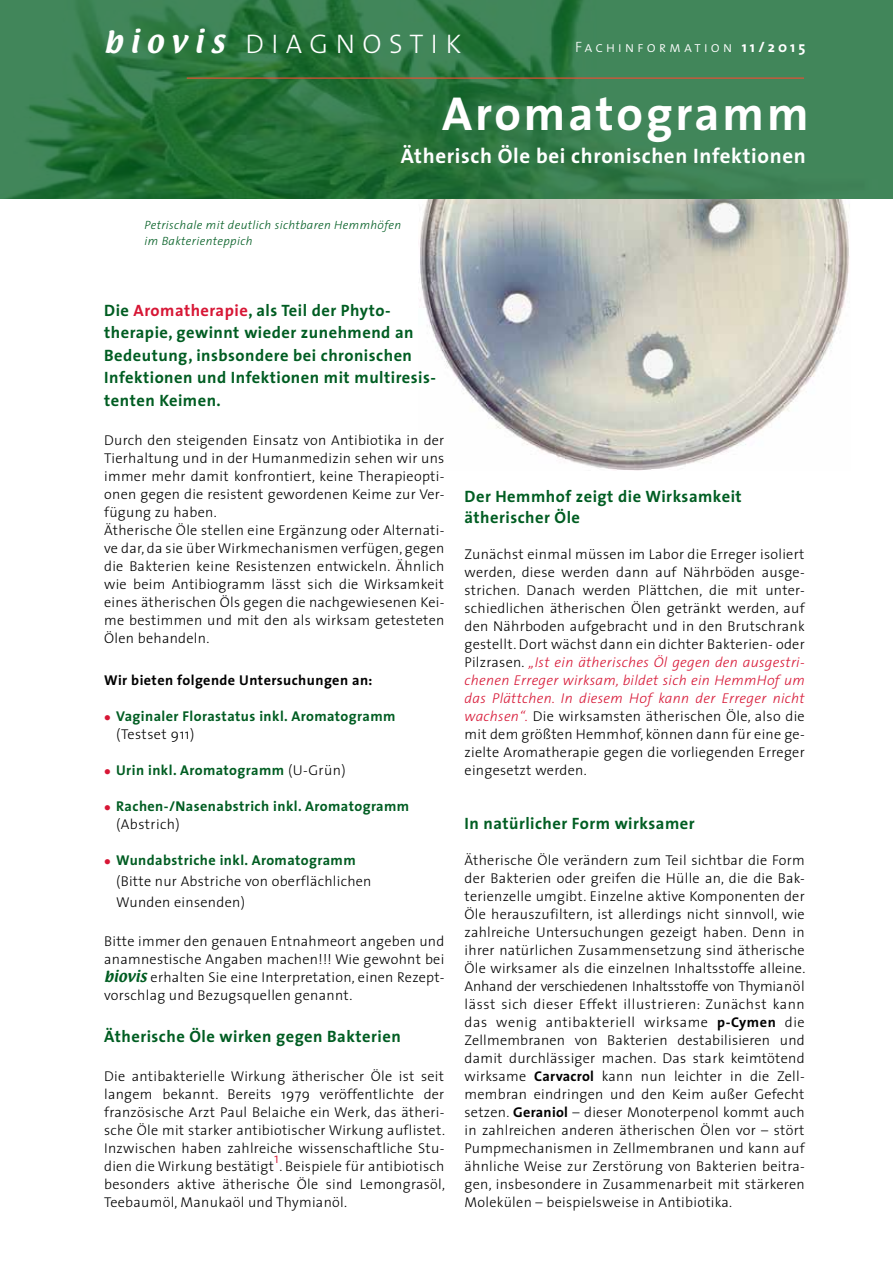
<style>
.page{position:relative;width:893px;height:1263px;background:#fff}
.page>*{position:absolute;margin:0;border:0;box-sizing:border-box;transform-origin:0 0}
.t1{font:700 48px "The Sans";letter-spacing:.06em;color:#fff}
.t2{font:300 27px "The Sans";letter-spacing:.28em;color:#fff}
.t3{font:700 21px "The Sans";letter-spacing:.03em;color:#fff}
.t4{font:700 16.5px/22.5px "The Sans";letter-spacing:.03em;color:#005d22}
.t5{font:15px "The Sans Light Caps";letter-spacing:.19em;color:#fff}
.t6{font:300 14.25px/18px "The Sans";letter-spacing:.02em;color:#000;text-align:justify}
.t7{font:700 14.25px/18px "The Sans";letter-spacing:.03em;color:#005d22}
.t8{font:700 14.25px "The Sans";letter-spacing:.03em;color:#000}
.t9{font:300 14.25px "The Sans";color:#d71635}
.t10{font:italic 300 12px/16.5px "The Sans";letter-spacing:.03em;color:#005d22}
.s1{font-family:"Textile";font-weight:400}
.s2{font-family:"The Sans";font-weight:700}
.s3{color:#d71635}
.s4{font-weight:300;color:#000}
.s5{font-weight:700;color:#005d22}
.s6{font-family:"Textile";font-weight:400;font-size:13.5px;color:#005d22}
.s7{font-style:italic;color:#d71635}
.s8{font-weight:700}
</style>
<div class="page">
<img style="left:420px;top:199px;width:430px;height:272px">
<img style="left:0;top:0;width:893px;height:199px">
<hr style="left:187px;top:78px;width:617px;height:1px;background:#f04c33">
<h2 class="t2" style="left:104px;top:21px;width:359px"><span class="s1">biovis</span> DIAGNOSTIK</h2>
<p class="t5" style="left:575px;top:34px;width:232px">Fachinformation <span class="s2">11/2015</span></p>
<h1 class="t1" style="left:442px;top:74px;width:368px">Aromatogramm</h1>
<h3 class="t3" style="left:401px;top:138px;width:407px">Ätherisch Öle bei chronischen Infektionen</h3>
<p class="t10" style="left:145px;top:216px;width:258px">Petrischale mit deutlich sichtbaren Hemmhöfen im Bakterienteppich</p>
<p class="t4" style="left:104px;top:298px;width:333px">Die <span class="s3">Aromatherapie</span>, als Teil der Phyto&shy;therapie, gewinnt wieder zunehmend an Bedeutung, insbsondere bei chronischen Infektionen und Infektionen mit multiresis&shy;tenten Keimen.</p>
<p class="t6" style="left:104px;top:430px;width:342px;text-align:left">Durch den steigenden Einsatz von Antibiotika in der Tierhaltung und in der Humanmedizin sehen wir uns immer mehr damit konfrontiert, keine Therapieopti&shy;onen gegen die resistent gewordenen Keime zur Ver&shy;fügung zu haben.<br>Ätherische Öle stellen eine Ergänzung oder Alternati&shy;ve dar, da sie über Wirkmechanismen verfügen, gegen die Bakterien keine Resistenzen entwickeln. Ähnlich wie beim Antibiogramm lässt sich die Wirksamkeit eines ätherischen Öls gegen die nachgewiesenen Kei&shy;me bestimmen und mit den als wirksam getesteten Ölen behandeln.</p>
<p class="t8" style="left:104px;top:668px;width:270px">Wir bieten folgende Untersuchungen an:</p>
<p class="t7" style="left:116px;top:706px;width:281px;text-indent:-12px"><span class="s3">●</span> Vaginaler Florastatus inkl. Aromatogramm <span class="s4">(Testset 911)</span></p>
<p class="t7" style="left:104px;top:760px;width:243px"><span class="s3">●</span> Urin inkl. Aromatogramm <span class="s4">(U-Grün)</span></p>
<p class="t7" style="left:116px;top:796px;width:295px;text-indent:-12px"><span class="s3">●</span> Rachen-/Nasenabstrich inkl. Aromatogramm <span class="s4">(Abstrich)</span></p>
<p class="t6" style="left:116px;top:849px;width:257px;line-height:21px;text-align:left;text-indent:-12px"><span class="s3">●</span> <span class="s5">Wundabstriche inkl. Aromatogramm </span>(Bitte nur Abstriche von oberflächlichen<br>Wunden einsenden)</p>
<p class="t6" style="left:104px;top:931px;width:342px">Bitte immer den genauen Entnahmeort angeben und anamnestische Angaben machen!!! Wie gewohnt bei <span class="s6">biovis</span> erhalten Sie eine Interpretation, einen Rezept&shy;vorschlag und Bezugsquellen genannt.</p>
<p class="t4" style="left:104px;top:1024px;width:298px">Ätherische Öle wirken gegen Bakterien</p>
<p class="t6" style="left:104px;top:1066px;width:342px">Die antibakterielle Wirkung ätherischer Öle ist seit langem bekannt. Bereits 1979 veröffentlichte der französische Arzt Paul Belaiche ein Werk, das ätheri&shy;sche Öle mit starker antibiotischer Wirkung auflistet.<br>Inzwischen haben zahlreiche wissenschaftliche Stu&shy;dien die Wirkung bestätigt . Beispiele für antibiotisch</p>
<p class="t9" style="left:274px;top:1147px;width:6px">1</p>
<p class="t6" style="left:104px;top:1174px;width:342px">besonders aktive ätherische Öle sind Lemongrasöl,<br>Teebaumöl, Manukaöl und Thymianöl.</p>
<p class="t4" style="left:465px;top:485px;width:279px;line-height:21px">Der Hemmhof zeigt die Wirksamkeit ätherischer Öle</p>
<p class="t6" style="left:465px;top:544px;width:342px">Zunächst einmal müssen im Labor die Erreger isoliert werden, diese werden dann auf Nährböden ausge&shy;strichen. Danach werden Plättchen, die mit unter&shy;schiedlichen ätherischen Ölen getränkt werden, auf den Nährboden aufgebracht und in den Brutschrank gestellt. Dort wächst dann ein dichter Bakterien- oder Pilzrasen. <span class="s7">„Ist ein ätherisches Öl gegen den ausgestri&shy;chenen Erreger wirksam, bildet sich ein HemmHof um das Plättchen. In diesem Hof kann der Erreger nicht wachsen“.</span> Die wirksamsten ätherischen Öle, also die mit dem größten Hemmhof, können dann für eine ge&shy;zielte Aromatherapie gegen die vorliegenden Erreger eingesetzt werden.</p>
<p class="t4" style="left:465px;top:811px;width:232px">In natürlicher Form wirksamer</p>
<p class="t6" style="left:465px;top:850px;width:342px">Ätherische Öle verändern zum Teil sichtbar die Form der Bakterien oder greifen die Hülle an, die die Bak&shy;terienzelle umgibt. Einzelne aktive Komponenten der Öle herauszufiltern, ist allerdings nicht sinnvoll, wie zahlreiche Untersuchungen gezeigt haben. Denn in ihrer natürlichen Zusammensetzung sind ätherische Öle wirksamer als die einzelnen Inhaltsstoffe alleine.<br>Anhand der verschiedenen Inhaltsstoffe von Thymianöl lässt sich dieser Effekt illustrieren: Zunächst kann das wenig antibakteriell wirksame <span class="s8">p-Cymen</span> die Zellmembranen von Bakterien destabilisieren und damit durchlässiger machen. Das stark keimtötend wirksame <span class="s8">Carvacrol</span> kann nun leichter in die Zell&shy;membran eindringen und den Keim außer Gefecht setzen. <span class="s8">Geraniol</span> – dieser Monoterpenol kommt auch in zahlreichen anderen ätherischen Ölen vor – stört Pumpmechanismen in Zellmembranen und kann auf ähnliche Weise zur Zerstörung von Bakterien beitra&shy;gen, insbesondere in Zusammenarbeit mit stärkeren Molekülen – beispielsweise in Antibiotika.</p>
</div>
